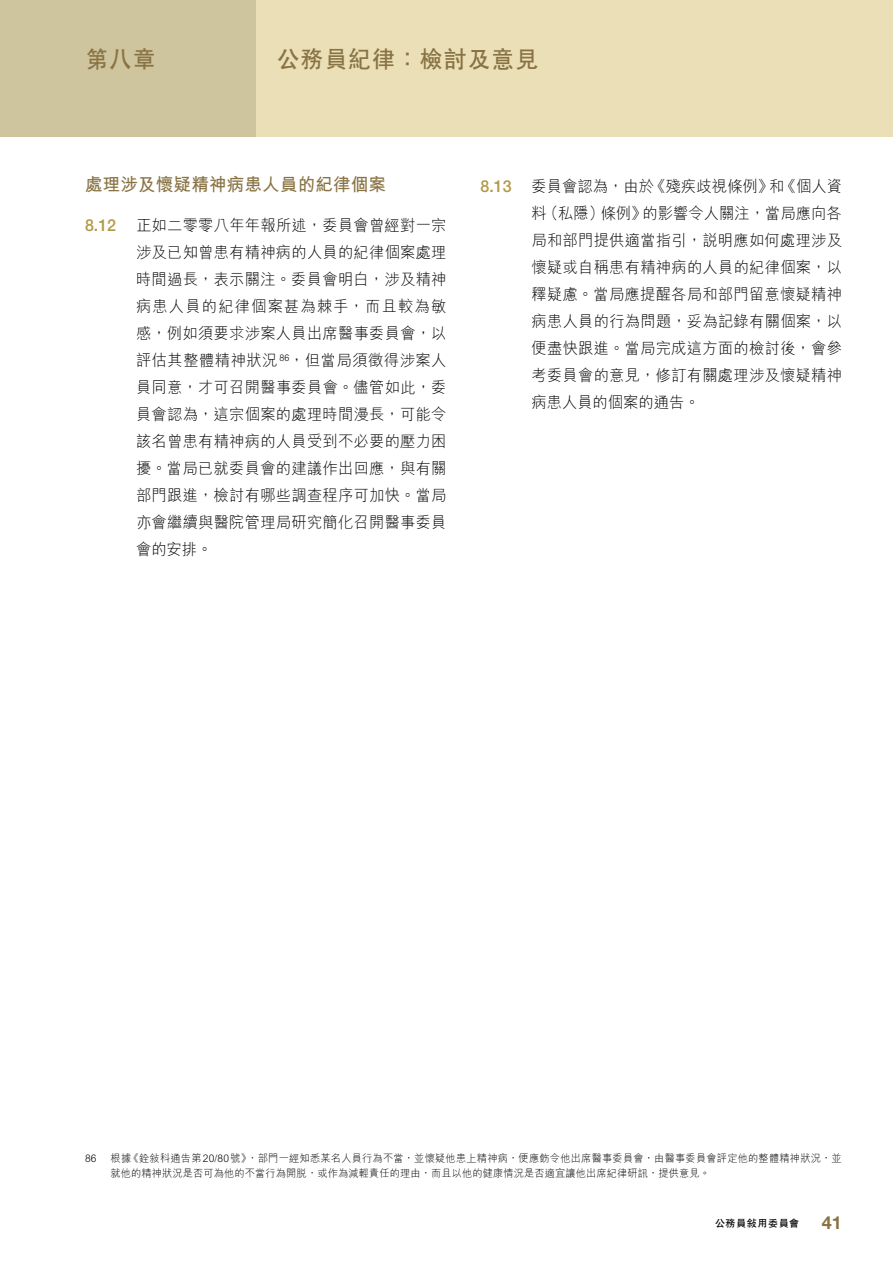
<style>
.page{position:relative;width:893px;height:1263px;background:#fff}
.page>*{position:absolute;margin:0;border:0;box-sizing:border-box;transform-origin:0 0}
.t1{font:700 24px "C Hei 2 HK";letter-spacing:.025em;color:#897344}
.t2{font:700 18px "M Hei HK";letter-spacing:.015em;color:#897344}
.t3{font:700 18px "Helvetica Neue";color:#897344}
.t4{font:500 16.5px "Helvetica Neue";color:#b39946}
.t5{font:300 15.75px/27px "M Hei HK";letter-spacing:.02em;color:#000;text-align:justify}
.t6{font:300 10.5px/15px "M Hei HK";letter-spacing:.02em;color:#000}
.t7{font:700 10.2px "C Hei 2 HK";letter-spacing:.01em;color:#000}
</style>
<div class="page">
<div style="left:0;top:0;width:893px;height:136px;background:#ebdfb8"></div>
<div style="left:0;top:0;width:255px;height:136px;background:#cec49d"></div>
<h1 class="t1" style="left:85px;top:42px;width:73px">第八章</h1>
<h1 class="t1" style="left:276px;top:42px;width:263px">公務員紀律：檢討及意見</h1>
<p class="t2" style="left:85px;top:172px;width:303px">處理涉及懷疑精神病患人員的紀律個案</p>
<p class="t4" style="left:85px;top:216px;width:33px">8.12</p>
<p class="t5" style="left:136px;top:211px;width:312px">正如二零零八年年報所述，委員會曾經對一宗涉及已知曾患有精神病的人員的紀律個案處理時間過長，表示關注。委員會明白，涉及精神病患人員的紀律個案甚為棘手，而且較為敏感，例如須要求涉案人員出席醫事委員會，以評估其整體精神狀況 <sup>86</sup>，但當局須徵得涉案人員同意，才可召開醫事委員會。儘管如此，委員會認為，這宗個案的處理時間漫長，可能令該名曾患有精神病的人員受到不必要的壓力困擾。當局已就委員會的建議作出回應，與有關部門跟進，檢討有哪些調查程序可加快。當局亦會繼續與醫院管理局研究簡化召開醫事委員會的安排。</p>
<p class="t4" style="left:480px;top:176px;width:33px">8.13</p>
<p class="t5" style="left:531px;top:172px;width:312px">委員會認為，由於《殘疾歧視條例》和《個人資料（私隱）條例》的影響令人關注，當局應向各局和部門提供適當指引，說明應如何處理涉及懷疑或自稱患有精神病的人員的紀律個案，以釋疑慮。當局應提醒各局和部門留意懷疑精神病患人員的行為問題，妥為記錄有關個案，以便盡快跟進。當局完成這方面的檢討後，會參考委員會的意見，修訂有關處理涉及懷疑精神病患人員的個案的通告。</p>
<p class="t6" style="left:85px;top:1150px;width:13px">86</p>
<p class="t6" style="left:111px;top:1150px;width:733px">根據《銓敍科通告第 20/80 號》，部門一經知悉某名人員行為不當，並懷疑他患上精神病，便應飭令他出席醫事委員會，由醫事委員會評定他的整體精神狀況，並就他的精神狀況是否可為他的不當行為開脫，或作為減輕責任的理由，而且以他的健康情況是否適宜讓他出席紀律研訊，提供意見。</p>
<p class="t7" style="left:715px;top:1215px;width:86px">公務員敍用委員會</p>
<p class="t3" style="left:822px;top:1211px;width:22px">41</p>
</div>
